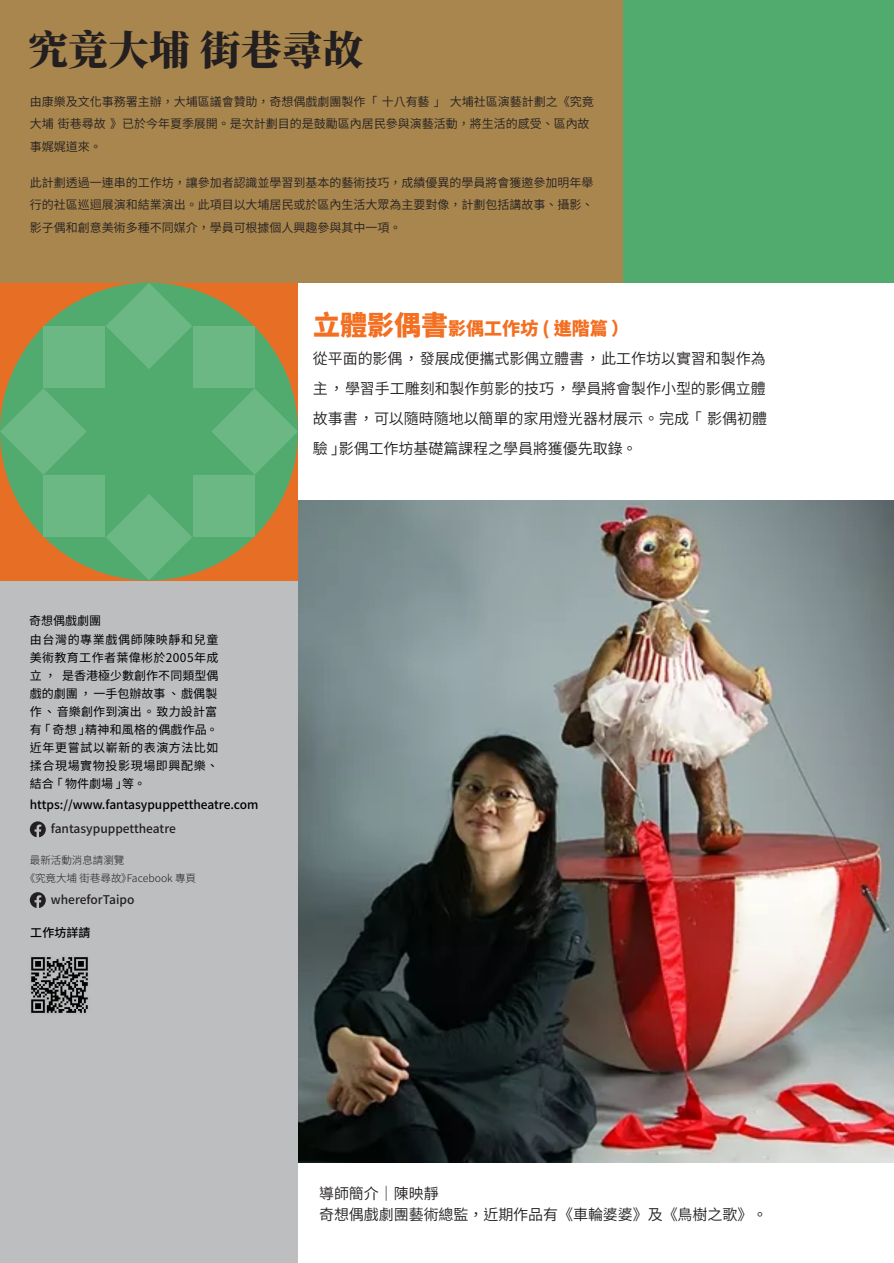
<style>
.page{position:relative;width:894px;height:1263px;background:#fff}
.page>*{position:absolute;margin:0;border:0;box-sizing:border-box;transform-origin:0 0}
.t1{font:900 40.5px "Noto Serif CJ Ktc";letter-spacing:.01em;color:#231f20}
.t2{font:900 18px "Noto Sans CJ Ktc";color:#f36f21}
.t3{font:600 15px/30px "Noto Sans CJ Ktc";letter-spacing:-.005em;color:#231f20;text-align:justify}
.t4{font:600 12px/22.5px "Noto Sans CJ Ktc";color:#231f20}
.t5{font:12px/18px "Noto Sans CJ Ktc";letter-spacing:.04em;color:#000;text-align:justify}
.t6{font:500 12px "Noto Sans CJ Ktc";color:#000}
.t7{font:500 12px "Noto Sans CJ Ktc";color:#231f20}
.t8{font:300 10.5px/18px "Noto Sans CJ Ktc";color:#231f20}
.s1{font-size:27px}
</style>
<div class="page">
<div style="left:0;top:0;width:622px;height:283px;background:#a8864e"></div>
<div style="left:0;top:580px;width:298px;height:683px;background:#bcbec0"></div>
<div style="left:0;top:283px;width:298px;height:297px;background:#e76e25"></div>
<div style="left:0;top:283px;width:298px;height:297px;background:#52ab6e;border-radius:50%"></div>
<svg style="left:106px;top:283px;width:86px;height:86px"></svg>
<div style="left:44px;top:326px;width:61px;height:61px;background:#6cb884"></div>
<svg style="left:0;top:388px;width:86px;height:87px"></svg>
<div style="left:44px;top:476px;width:61px;height:61px;background:#6cb884"></div>
<svg style="left:106px;top:494px;width:86px;height:86px"></svg>
<div style="left:193px;top:476px;width:61px;height:61px;background:#6cb884"></div>
<svg style="left:212px;top:388px;width:86px;height:87px"></svg>
<div style="left:193px;top:326px;width:61px;height:61px;background:#6cb884"></div>
<div style="left:622px;top:0;width:271px;height:283px;background:#52ab6e"></div>
<svg style="left:30px;top:821px;width:16px;height:16px"></svg>
<svg style="left:30px;top:892px;width:16px;height:16px"></svg>
<img style="left:31px;top:957px;width:57px;height:56px">
<img style="left:298px;top:501px;width:595px;height:661px">
<h1 class="t1" style="left:28px;top:29px;width:337px">究竟⼤埔街巷尋故</h1>
<p class="t4" style="left:30px;top:90px;width:565px">由康樂及⽂化事務署主辦，⼤埔區議會贊助，奇想偶戲劇團製作「 ⼗⼋有藝」 ⼤埔社區演藝計劃之《究竟⼤埔街巷尋故》已於今年夏季展開。是次計劃⽬的是⿎勵區內居⺠參與演藝活動，將⽣活的感受、區內故事娓娓道來。</p>
<p class="t4" style="left:30px;top:171px;width:565px;text-align:justify">此計劃透過⼀連串的⼯作坊，讓參加者認識並學習到基本的藝術技巧，成績優異的學員將會獲邀參加明年舉⾏的社區巡迴展演和結業演出。此項⽬以⼤埔居⺠或於區內⽣活⼤眾為主要對像，計劃包括講故事、攝影、影⼦偶和創意美術多種不同媒介，學員可根據個⼈興趣參與其中⼀項。</p>
<h2 class="t2" style="left:313px;top:320px;width:317px"><span class="s1">⽴體影偶書</span>影偶⼯作坊 ( 進階篇）</h2>
<p class="t3" style="left:313px;top:344px;width:455px">從平⾯的影偶，發展成便攜式影偶⽴體書，此⼯作坊以實習和製作為主，學習⼿⼯雕刻和製作剪影的技巧，學員將會製作⼩型的影偶⽴體故事書，可以隨時隨地以簡單的家⽤燈光器材展⽰。完成「影偶初體驗」影偶⼯作坊基礎篇課程之學員將獲優先取錄。</p>
<p class="t5" style="left:29px;top:611px;width:74px">奇想偶戲劇團</p>
<p class="t5" style="left:30px;top:631px;width:190px">由台灣的專業戲偶師陳映靜和兒童美術教育⼯作者葉偉彬於2005年成⽴ ，是香港極少數創作不同類型偶戲的劇團，⼀⼿包辦故事、戲偶製作、⾳樂創作到演出。致⼒設計富有「奇想」精神和⾵格的偶戲作品。近年更嘗試以嶄新的表演⽅法⽐如揉合現場實物投影現場即興配樂、結合「物件劇場」等。</p>
<p class="t6" style="left:30px;top:799px;width:230px">https://www.fantasypuppettheatre.com</p>
<p class="t7" style="left:51px;top:823px;width:126px">fantasypuppettheatre</p>
<p class="t8" style="left:25px;top:851px;width:173px;text-indent:5px">最新活動消息請瀏覽<br>《究竟⼤埔街巷尋故》Facebook 專⾴</p>
<p class="t7" style="left:51px;top:893px;width:85px">whereforTaipo</p>
<p class="t6" style="left:30px;top:926px;width:62px">⼯作坊詳請</p>
<p class="t3" style="left:319px;top:1183px;width:449px;line-height:21.3px">導師簡介｜陳映靜<br>奇想偶戲劇團藝術總監，近期作品有《⾞輪婆婆》及《⿃樹之歌》。</p>
</div>
